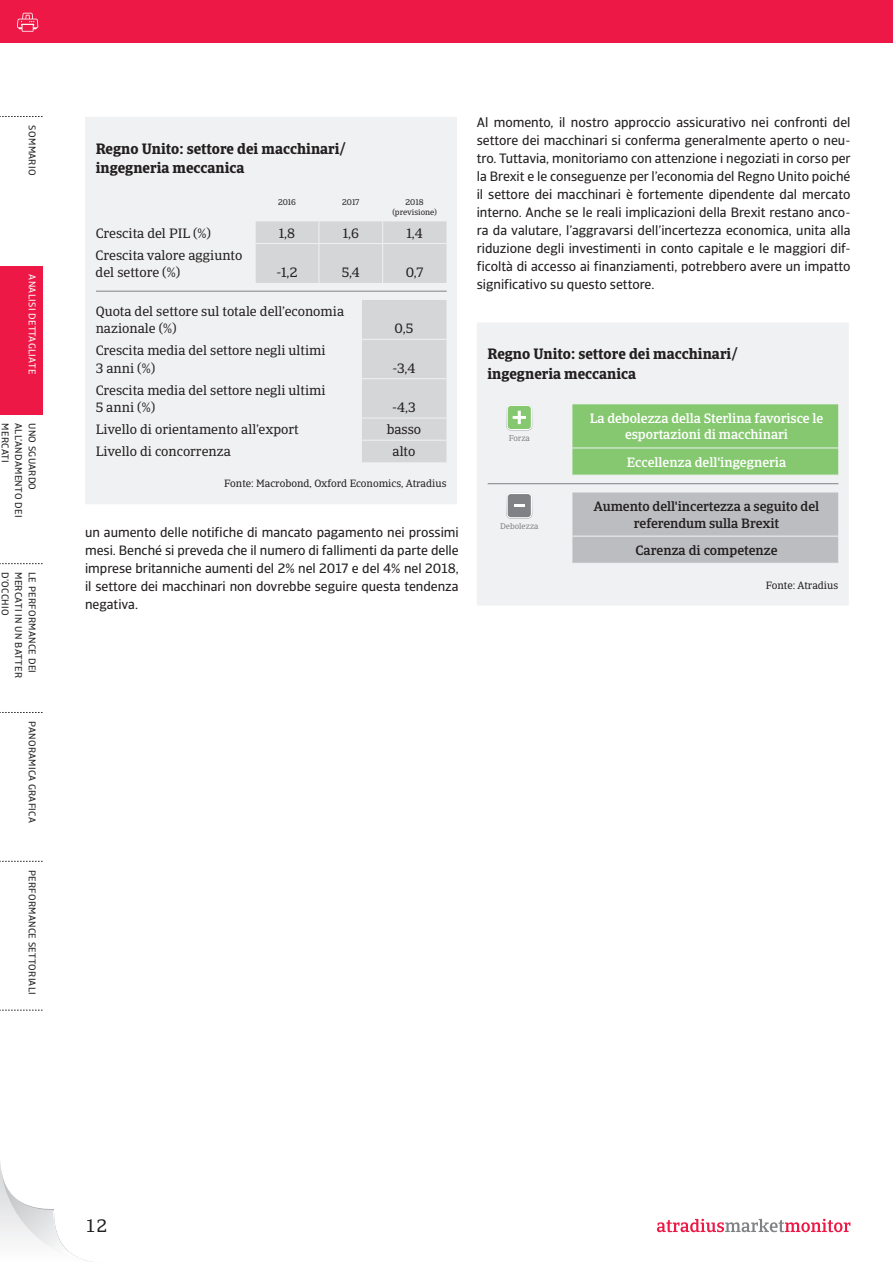
<style>
.page{position:relative;width:893px;height:1263px;background:#fff}
.page>*{position:absolute;margin:0;border:0;box-sizing:border-box;transform-origin:0 0}
.t1{font:18px "Catalana";color:#231f20}
.t2{font:700 15px/19.5px "Catalana";color:#231f20}
.t3{font:13.5px/18px "Catalana Sans";color:#231f20;text-align:justify}
.t4{font:13.5px/17.2px "Catalana";color:#231f20}
.t5{font:500 13.5px/16.5px "Catalana";letter-spacing:-.005em;color:#fff;text-align:center}
.t6{font:500 13.5px/16.5px "Catalana";letter-spacing:-.005em;color:#231f20;text-align:center}
.t7{font:10.5px "Catalana";color:#231f20}
.t8{font:9.75px "Catalana Sans";letter-spacing:.03em;color:#231f20}
.t9{font:9.75px "Catalana Sans";letter-spacing:.03em;color:#fff}
.t10{font:8.25px/10.5px "Catalana";color:#231f20;text-align:center}
.t11{font:8.25px "Catalana";color:#808285}
</style>
<div class="page">
<svg style="left:0;top:1162px;width:92px;height:100px"></svg>
<div style="left:0;top:0;width:893px;height:43px;background:#ed1845"></div>
<svg style="left:17px;top:13px;width:21px;height:19px"></svg>
<svg style="left:657px;top:1219px;width:193px;height:13px"></svg>
<div style="left:0;top:266px;width:43px;height:149px;background:#ed1845"></div>
<svg style="left:0;top:116px;width:43px;height:1px"></svg>
<svg style="left:0;top:563px;width:43px;height:1px"></svg>
<svg style="left:0;top:712px;width:43px;height:1px"></svg>
<svg style="left:0;top:861px;width:43px;height:1px"></svg>
<svg style="left:0;top:1010px;width:43px;height:1px"></svg>
<div style="left:477px;top:323px;width:372px;height:282px;background:#f0f1f2"></div>
<svg style="left:506px;top:404px;width:26px;height:27px"></svg>
<div style="left:572px;top:404px;width:266px;height:71px;background:#85c86f"></div>
<hr style="left:572px;top:448px;width:266px;height:1px;background:#f0f1f2">
<hr style="left:572px;top:475px;width:266px;height:1px;background:#f0f1f2">
<hr style="left:488px;top:483px;width:350px;height:1px;background:#808285">
<svg style="left:506px;top:492px;width:26px;height:27px"></svg>
<div style="left:572px;top:492px;width:266px;height:71px;background:#bcbdc0"></div>
<hr style="left:572px;top:536px;width:266px;height:1px;background:#f0f1f2">
<hr style="left:572px;top:563px;width:266px;height:1px;background:#f0f1f2">
<div style="left:85px;top:117px;width:372px;height:387px;background:#f0f1f2"></div>
<div style="left:255px;top:221px;width:191px;height:62px;background:#d5d6d8"></div>
<hr style="left:96px;top:243px;width:159px;height:1px;background:#f0f1f2">
<hr style="left:255px;top:243px;width:64px;height:1px;background:#f0f1f2">
<hr style="left:255px;top:244px;width:1px;height:39px;background:#f0f1f2">
<hr style="left:319px;top:243px;width:64px;height:1px;background:#f0f1f2">
<hr style="left:319px;top:244px;width:1px;height:39px;background:#f0f1f2">
<hr style="left:383px;top:243px;width:63px;height:1px;background:#f0f1f2">
<hr style="left:382px;top:244px;width:1px;height:39px;background:#f0f1f2">
<hr style="left:96px;top:291px;width:351px;height:1px;background:#808285">
<hr style="left:96px;top:339px;width:265px;height:1px;background:#f0f1f2">
<hr style="left:96px;top:378px;width:265px;height:1px;background:#f0f1f2">
<hr style="left:96px;top:418px;width:265px;height:1px;background:#f0f1f2">
<hr style="left:96px;top:440px;width:265px;height:1px;background:#f0f1f2">
<div style="left:361px;top:300px;width:85px;height:162px;background:#d5d6d8"></div>
<p class="t8" style="left:38px;top:125px;width:51px;rotate:90deg">SOMMARIO</p>
<p class="t9" style="left:38px;top:274px;width:101px;rotate:90deg">ANALISI DETTAGLIATE</p>
<p class="t8" style="left:11px;top:423px;width:41px;rotate:90deg">MERCATI</p>
<p class="t8" style="left:25px;top:423px;width:96px;rotate:90deg">ALL’ANDAMENTO DEI</p>
<p class="t8" style="left:38px;top:423px;width:68px;rotate:90deg">UNO SGUARDO</p>
<p class="t8" style="left:11px;top:572px;width:45px;rotate:90deg">D’OCCHIO</p>
<p class="t8" style="left:25px;top:572px;width:107px;rotate:90deg">MERCATI IN UN BATTER</p>
<p class="t8" style="left:38px;top:572px;width:103px;rotate:90deg">LE PERFORMANCE DEI</p>
<p class="t8" style="left:38px;top:721px;width:104px;rotate:90deg">PANORAMICA GRAFICA</p>
<p class="t8" style="left:38px;top:870px;width:127px;rotate:90deg">PERFORMANCE SETTORIALI</p>
<p class="t2" style="left:96px;top:139px;width:252px">Regno Unito: settore dei macchinari/ ingegneria meccanica</p>
<p class="t10" style="left:278px;top:197px;width:20px">2016</p>
<p class="t10" style="left:342px;top:197px;width:19px">2017</p>
<p class="t10" style="left:392px;top:197px;width:46px">2018 (previsione)</p>
<p class="t4" style="left:96px;top:224px;width:117px">Crescita del PIL (%)</p>
<p class="t4" style="left:279px;top:224px;width:18px">1,8</p>
<p class="t4" style="left:343px;top:224px;width:18px">1,6</p>
<p class="t4" style="left:406px;top:224px;width:18px">1,4</p>
<p class="t4" style="left:96px;top:247px;width:148px">Crescita valore aggiunto del settore (%)</p>
<p class="t4" style="left:277px;top:264px;width:22px">-1,2</p>
<p class="t4" style="left:342px;top:264px;width:20px">5,4</p>
<p class="t4" style="left:406px;top:264px;width:19px">0,7</p>
<p class="t4" style="left:96px;top:303px;width:250px">Quota del settore sul totale dell’economia nazionale (%)</p>
<p class="t4" style="left:395px;top:320px;width:20px">0,5</p>
<p class="t4" style="left:96px;top:342px;width:231px">Crescita media del settore negli ultimi<br>3 anni (%)</p>
<p class="t4" style="left:96px;top:382px;width:231px">Crescita media del settore negli ultimi<br>5 anni (%)</p>
<p class="t4" style="left:392px;top:360px;width:25px">-3,4</p>
<p class="t4" style="left:392px;top:399px;width:25px">-4,3</p>
<p class="t4" style="left:96px;top:421px;width:205px">Livello di orientamento all’export</p>
<p class="t4" style="left:387px;top:421px;width:36px">basso</p>
<p class="t4" style="left:96px;top:443px;width:137px">Livello di concorrenza</p>
<p class="t4" style="left:392px;top:443px;width:24px">alto</p>
<p class="t7" style="left:224px;top:477px;width:224px">Fonte: Macrobond, Oxford Economics, Atradius</p>
<p class="t3" style="left:85px;top:523px;width:375px">un aumento delle notifiche di mancato pagamento nei prossimi mesi. Benché si preveda che il numero di fallimenti da parte delle imprese britanniche aumenti del 2% nel 2017 e del 4% nel 2018, il settore dei macchinari non dovrebbe seguire questa tendenza negativa.</p>
<p class="t3" style="left:477px;top:113px;width:375px">Al momento, il nostro approccio assicurativo nei confronti del settore dei macchinari si conferma generalmente aperto o neu&shy;tro. Tuttavia, monitoriamo con attenzione i negoziati in corso per la Brexit e le conseguenze per l’economia del Regno Unito poiché il settore dei macchinari è fortemente dipendente dal mercato interno. Anche se le reali implicazioni della Brexit restano anco&shy;ra da valutare, l’aggravarsi dell’incertezza economica, unita alla riduzione degli investimenti in conto capitale e le maggiori dif&shy;ficoltà di accesso ai finanziamenti, potrebbero avere un impatto significativo su questo settore.</p>
<p class="t2" style="left:487px;top:344px;width:252px">Regno Unito: settore dei macchinari/ ingegneria meccanica</p>
<p class="t11" style="left:509px;top:433px;width:23px">Forza</p>
<p class="t11" style="left:500px;top:521px;width:40px">Debolezza</p>
<p class="t5" style="left:590px;top:410px;width:235px">La debolezza della Sterlina favorisce le esportazioni di macchinari</p>
<p class="t5" style="left:627px;top:454px;width:161px">Eccellenza dell'ingegneria</p>
<p class="t6" style="left:594px;top:498px;width:227px">Aumento dell'incertezza a seguito del referendum sulla Brexit</p>
<p class="t6" style="left:636px;top:542px;width:143px">Carenza di competenze</p>
<p class="t7" style="left:766px;top:579px;width:74px">Fonte: Atradius</p>
<h1 class="t1" style="left:85px;top:1215px;width:24px">12</h1>
</div>
